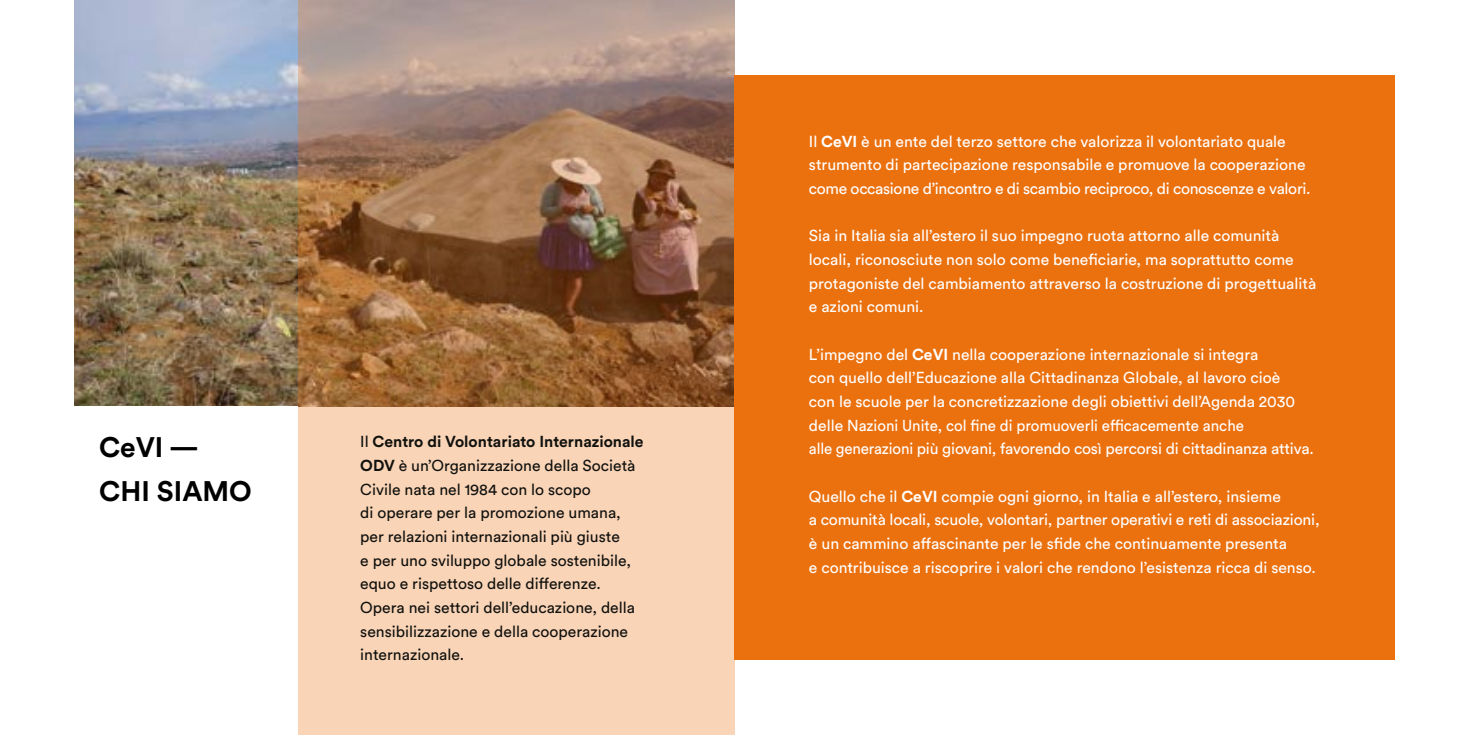
<style>
.page{position:relative;width:1469px;height:735px;background:#fff}
.page>*{position:absolute;margin:0;border:0;box-sizing:border-box;transform-origin:0 0}
.t1{font:700 28px/43.8px "Circular Std";color:#000}
.t2{font:15.75px/23.6px "Circular Std";color:#fff}
.t3{font:15.75px/23.6px "Circular Std";color:#11110e}
.s1{font-weight:700}
</style>
<div class="page">
<img style="left:74px;top:0;width:224px;height:406px">
<svg style="left:298px;top:0;width:436px;height:734px;background:#c49d80"></svg>
<div style="left:734px;top:75px;width:660px;height:584px;background:#eb710f"></div>
<h1 class="t1" style="left:99px;top:424px;width:154px">CeVI —<br>CHI SIAMO</h1>
<p class="t3" style="left:360px;top:429px;width:285px">Il <span class="s1">Centro di Volontariato Internazionale ODV</span> è un’Organizzazione della Società Civile nata nel 1984 con lo scopo<br>di operare per la promozione umana, per relazioni internazionali più giuste<br>e per uno sviluppo globale sostenibile, equo e rispettoso delle differenze.<br>Opera nei settori dell’educazione, della sensibilizzazione e della cooperazione internazionale.</p>
<p class="t2" style="left:809px;top:129px;width:503px">Il <span class="s1">CeVI</span> è un ente del terzo settore che valorizza il volontariato quale strumento di partecipazione responsabile e promuove la cooperazione come occasione d’incontro e di scambio reciproco, di conoscenze e valori.</p>
<p class="t2" style="left:809px;top:224px;width:509px">Sia in Italia sia all’estero il suo impegno ruota attorno alle comunità locali, riconosciute non solo come beneficiarie, ma soprattutto come protagoniste del cambiamento attraverso la costruzione di progettualità e azioni comuni.</p>
<p class="t2" style="left:809px;top:342px;width:506px">L’impegno del <span class="s1">CeVI</span> nella cooperazione internazionale si integra<br>con quello dell’Educazione alla Cittadinanza Globale, al lavoro cioè<br>con le scuole per la concretizzazione degli obiettivi dell’Agenda 2030 delle Nazioni Unite, col fine di promuoverli efficacemente anche<br>alle generazioni più giovani, favorendo così percorsi di cittadinanza attiva.</p>
<p class="t2" style="left:809px;top:484px;width:512px">Quello che il <span class="s1">CeVI</span> compie ogni giorno, in Italia e all’estero, insieme<br>a comunità locali, scuole, volontari, partner operativi e reti di associazioni, è un cammino affascinante per le sfide che continuamente presenta<br>e contribuisce a riscoprire i valori che rendono l’esistenza ricca di senso.</p>
</div>
